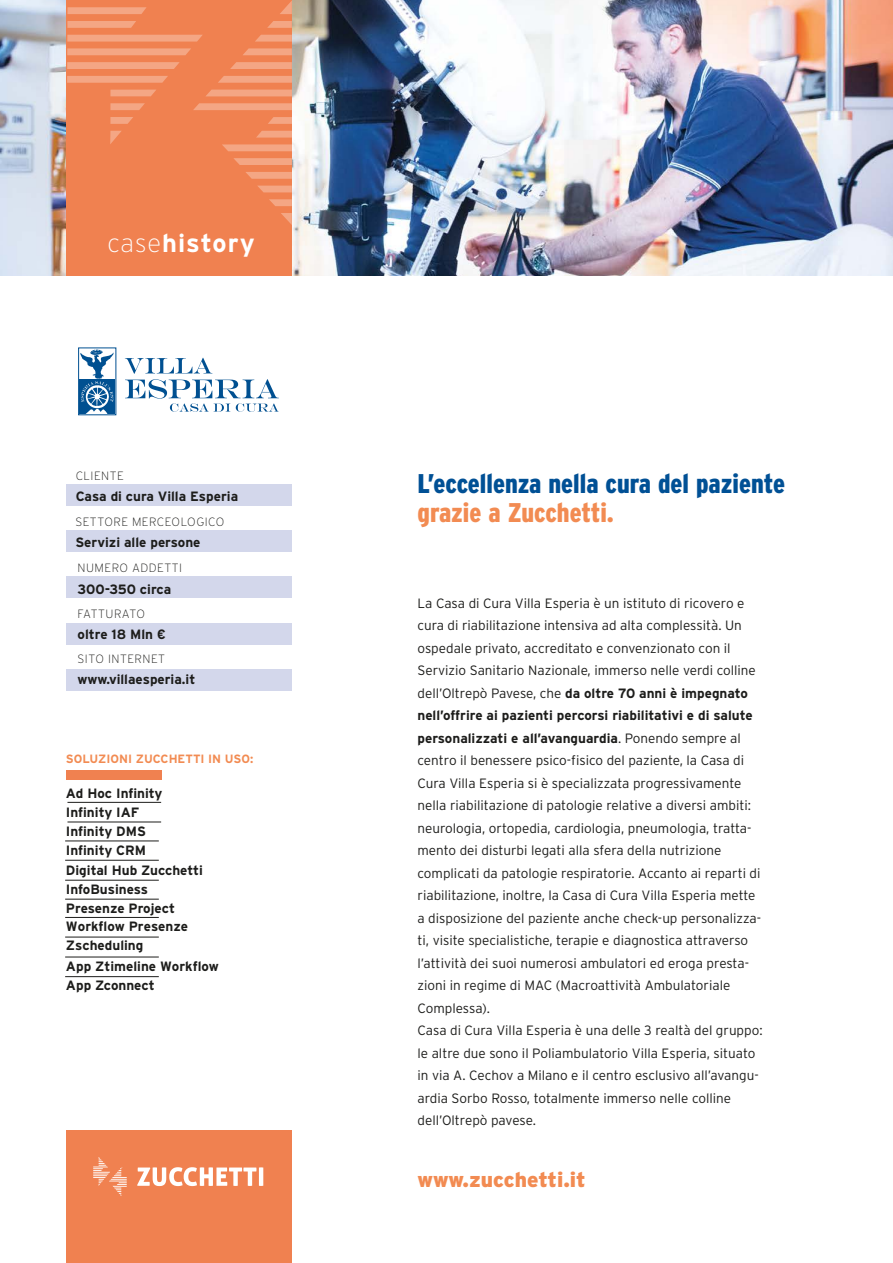
<style>
.page{position:relative;width:893px;height:1263px;background:#fff}
.page>*{position:absolute;margin:0;border:0;box-sizing:border-box;transform-origin:0 0}
.t1{font:900 27px "Interstate Condensed";color:#005095}
.t2{font:900 27px "Interstate Condensed";color:#f28b52}
.t3{font:700 25.5px "Interstate";letter-spacing:.04em;color:#fff}
.t4{font:900 21px "Interstate";color:#f28b52}
.t5{font:300 13.5px/22.5px "Interstate";color:#1d1d1b}
.t6{font:700 13.5px/19.2px "Interstate";color:#1d1d1b}
.t7{font:200 12px "Interstate";letter-spacing:.04em;color:#1d1d1b}
.t8{font:700 12px "Interstate";color:#f28b52}
.t9{font:200 12px "Interstate";letter-spacing:.02em;color:#1d1d1b}
.s1{font-weight:200}
.s2{font-weight:700}
</style>
<div class="page">
<img style="left:0;top:0;width:893px;height:275px">
<div style="left:67px;top:0;width:225px;height:275px;background:#f08150"></div>
<div style="left:67px;top:1131px;width:225px;height:132px;background:#f08150"></div>
<div style="left:67px;top:531px;width:225px;height:21px;background:#d3d7eb"></div>
<div style="left:67px;top:577px;width:225px;height:21px;background:#d3d7eb"></div>
<div style="left:67px;top:623px;width:225px;height:21px;background:#d3d7eb"></div>
<div style="left:67px;top:669px;width:225px;height:21px;background:#d3d7eb"></div>
<div style="left:67px;top:485px;width:225px;height:21px;background:#d3d7eb"></div>
<svg style="left:137px;top:1167px;width:126px;height:19px"></svg>
<svg style="left:93px;top:1157px;width:34px;height:39px"></svg>
<svg style="left:255px;top:35px;width:37px;height:7px"></svg>
<svg style="left:243px;top:48px;width:49px;height:7px"></svg>
<svg style="left:267px;top:21px;width:25px;height:7px"></svg>
<svg style="left:67px;top:35px;width:135px;height:7px"></svg>
<svg style="left:67px;top:21px;width:69px;height:7px"></svg>
<svg style="left:67px;top:62px;width:113px;height:7px"></svg>
<svg style="left:280px;top:1px;width:12px;height:13px"></svg>
<svg style="left:110px;top:117px;width:23px;height:7px"></svg>
<svg style="left:230px;top:62px;width:62px;height:7px"></svg>
<svg style="left:256px;top:131px;width:36px;height:7px"></svg>
<svg style="left:222px;top:144px;width:70px;height:7px"></svg>
<svg style="left:268px;top:117px;width:24px;height:7px"></svg>
<svg style="left:193px;top:103px;width:99px;height:7px"></svg>
<svg style="left:218px;top:76px;width:74px;height:7px"></svg>
<svg style="left:246px;top:172px;width:46px;height:7px"></svg>
<svg style="left:206px;top:90px;width:86px;height:6px"></svg>
<svg style="left:281px;top:213px;width:11px;height:12px"></svg>
<svg style="left:67px;top:48px;width:124px;height:7px"></svg>
<svg style="left:110px;top:103px;width:35px;height:7px"></svg>
<svg style="left:269px;top:199px;width:23px;height:7px"></svg>
<svg style="left:67px;top:7px;width:80px;height:7px"></svg>
<svg style="left:110px;top:90px;width:46px;height:6px"></svg>
<svg style="left:258px;top:186px;width:34px;height:6px"></svg>
<svg style="left:67px;top:76px;width:101px;height:7px"></svg>
<svg style="left:110px;top:131px;width:11px;height:13px"></svg>
<svg style="left:234px;top:158px;width:58px;height:7px"></svg>
<div style="left:66px;top:770px;width:95px;height:10px;background:#f08150"></div>
<hr style="left:67px;top:802px;width:94px;height:1px;background:#1d1d1b">
<hr style="left:67px;top:822px;width:94px;height:1px;background:#1d1d1b">
<hr style="left:65px;top:840px;width:94px;height:1px;background:#1d1d1b">
<hr style="left:65px;top:860px;width:94px;height:1px;background:#1d1d1b">
<hr style="left:65px;top:880px;width:94px;height:1px;background:#1d1d1b">
<hr style="left:65px;top:899px;width:94px;height:1px;background:#1d1d1b">
<hr style="left:65px;top:917px;width:94px;height:1px;background:#1d1d1b">
<hr style="left:65px;top:937px;width:94px;height:1px;background:#1d1d1b">
<hr style="left:65px;top:957px;width:94px;height:1px;background:#1d1d1b">
<hr style="left:65px;top:976px;width:94px;height:1px;background:#1d1d1b">
<svg style="left:125px;top:358px;width:154px;height:54px"></svg>
<svg style="left:80px;top:350px;width:34px;height:63px"></svg>
<div style="left:78px;top:348px;width:38px;height:67px;border:1px solid #005091"></div>
<h2 class="t3" style="left:107px;top:229px;width:149px"><span class="s1">case</span>history</h2>
<p class="t7" style="left:76px;top:469px;width:50px">CLIENTE</p>
<p class="t6" style="left:76px;top:487px;width:164px">Casa di cura Villa Esperia</p>
<p class="t7" style="left:75px;top:515px;width:151px">SETTORE MERCEOLOGICO</p>
<p class="t6" style="left:75px;top:532px;width:127px">Servizi alle persone</p>
<p class="t7" style="left:78px;top:562px;width:106px">NUMERO ADDETTI</p>
<p class="t6" style="left:78px;top:579px;width:95px">300-350 circa</p>
<p class="t9" style="left:78px;top:607px;width:69px">FATTURATO</p>
<p class="t6" style="left:78px;top:624px;width:90px">oltre 18 Mln €</p>
<p class="t7" style="left:78px;top:652px;width:89px">SITO INTERNET</p>
<p class="t6" style="left:78px;top:670px;width:119px">www.villaesperia.it</p>
<p class="t8" style="left:66px;top:752px;width:189px">SOLUZIONI ZUCCHETTI IN USO:</p>
<p class="t6" style="left:66px;top:783px;width:155px">Ad Hoc Infinity<br>Infinity IAF<br>Infinity DMS<br>Infinity CRM<br>Digital Hub Zucchetti<br>InfoBusiness<br>Presenze Project<br>Workflow Presenze<br>Zscheduling<br>App Ztimeline Workflow<br>App Zconnect</p>
<h1 class="t1" style="left:417px;top:469px;width:369px">L’eccellenza nella cura del paziente</h1>
<h1 class="t2" style="left:417px;top:497px;width:198px">grazie a Zucchetti.</h1>
<p class="t5" style="left:417px;top:592px;width:347px">La Casa di Cura Villa Esperia è un istituto di ricovero e cura di riabilitazione intensiva ad alta complessità. Un ospedale privato, accreditato e convenzionato con il Servizio Sanitario Nazionale, immerso nelle verdi colline dell’Oltrepò Pavese, che <span class="s2">da oltre 70 anni è impegnato nell’offrire ai pazienti percorsi riabilitativi e di salute personalizzati e all’avanguardia</span>. Ponendo sempre al centro il benessere psico-fisico del paziente, la Casa di Cura Villa Esperia si è specializzata progressivamente nella riabilitazione di patologie relative a diversi ambiti: neurologia, ortopedia, cardiologia, pneumologia, tratta&shy;mento dei disturbi legati alla sfera della nutrizione complicati da patologie respiratorie. Accanto ai reparti di riabilitazione, inoltre, la Casa di Cura Villa Esperia mette a disposizione del paziente anche check-up personalizza&shy;ti, visite specialistiche, terapie e diagnostica attraverso l’attività dei suoi numerosi ambulatori ed eroga presta&shy;zioni in regime di MAC (Macroattività Ambulatoriale Complessa).<br>Casa di Cura Villa Esperia è una delle 3 realtà del gruppo: le altre due sono il Poliambulatorio Villa Esperia, situato in via A. Cechov a Milano e il centro esclusivo all’avangu&shy;ardia Sorbo Rosso, totalmente immerso nelle colline dell’Oltrepò pavese.</p>
<h3 class="t4" style="left:417px;top:1167px;width:170px">www.zucchetti.it</h3>
</div>
